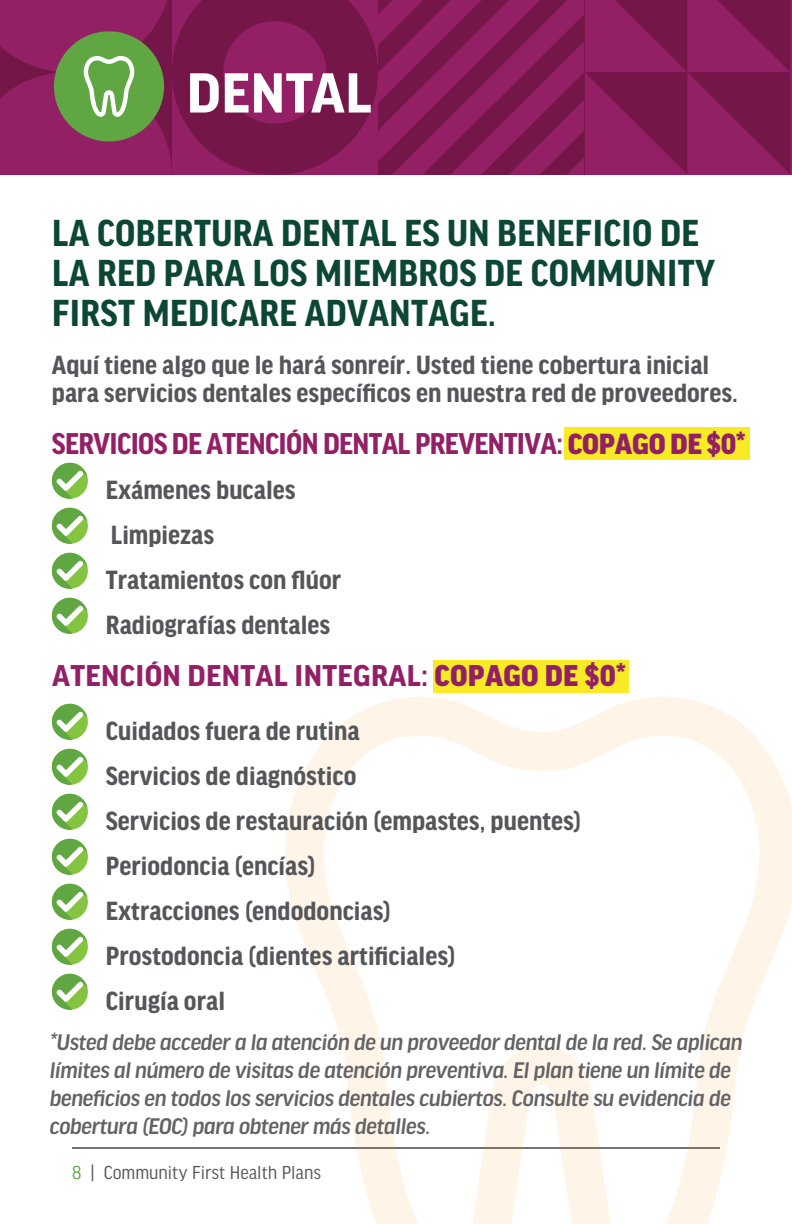
<style>
.page{position:relative;width:792px;height:1224px;background:#fff}
.page>*{position:absolute;margin:0;border:0;box-sizing:border-box;transform-origin:0 0}
.t1{font:700 60px "Good Headline Pro";letter-spacing:.01em;color:#fff}
.t2{font:700 40px/40px "Good Headline Pro Narr";letter-spacing:.01em;color:#0c4634}
.t3{font:700 32px "Good Headline Pro Narr";letter-spacing:-.02em;color:#932065}
.t4{font:700 32px "Good Headline Pro";letter-spacing:.01em;color:#932065}
.CHECK_MARKS{font:700 28px "Good Headline Pro Narr";color:#54565a}
.BODY{font:700 28px/27.6px "Good Headline Pro Narr";color:#54565a}
.BODY-2{font:italic 500 24px/28px "Good Headline Pro";letter-spacing:-.02em;color:#636366}
.t5{font:20px "Good Headline Pro Narr";color:#54565a}
.s1{font-family:"Good Headline Pro";font-weight:900;font-size:31px}
.s2{font-weight:900}
.s3{color:#60a744}
</style>
<div class="page">
<hr style="left:72px;top:1147px;width:648px;height:2px;background:#454545">
<div style="left:433px;top:661px;width:196px;height:32px;background:#f8eb25"></div>
<div style="left:564px;top:428px;width:186px;height:32px;background:#f8eb25"></div>
<svg style="left:283px;top:697px;width:509px;height:527px"></svg>
<svg style="left:0;top:0;width:790px;height:175px;background:#832558"></svg>
<svg style="left:52px;top:463px;width:36px;height:36px"></svg>
<svg style="left:53px;top:463px;width:34px;height:36px"></svg>
<svg style="left:52px;top:508px;width:36px;height:36px"></svg>
<svg style="left:53px;top:508px;width:34px;height:36px"></svg>
<svg style="left:52px;top:553px;width:36px;height:36px"></svg>
<svg style="left:53px;top:553px;width:34px;height:36px"></svg>
<svg style="left:52px;top:598px;width:36px;height:36px"></svg>
<svg style="left:53px;top:598px;width:34px;height:36px"></svg>
<svg style="left:52px;top:704px;width:36px;height:36px"></svg>
<svg style="left:53px;top:704px;width:34px;height:36px"></svg>
<svg style="left:52px;top:749px;width:36px;height:36px"></svg>
<svg style="left:53px;top:749px;width:34px;height:36px"></svg>
<svg style="left:52px;top:794px;width:36px;height:36px"></svg>
<svg style="left:53px;top:794px;width:34px;height:36px"></svg>
<svg style="left:52px;top:839px;width:36px;height:36px"></svg>
<svg style="left:53px;top:839px;width:34px;height:36px"></svg>
<svg style="left:52px;top:884px;width:36px;height:36px"></svg>
<svg style="left:53px;top:884px;width:34px;height:36px"></svg>
<svg style="left:52px;top:929px;width:36px;height:36px"></svg>
<svg style="left:53px;top:929px;width:34px;height:36px"></svg>
<svg style="left:52px;top:974px;width:36px;height:36px"></svg>
<svg style="left:53px;top:974px;width:34px;height:36px"></svg>
<p class="t1" style="left:187px;top:65px;width:187px">DENTAL</p>
<p class="t2" style="left:52px;top:213px;width:665px">LA COBERTURA DENTAL ES UN BENEFICIO DE<br>LA RED PARA LOS MIEMBROS DE COMMUNITY<br>FIRST MEDICARE ADVANTAGE.</p>
<p class="BODY" style="left:52px;top:352px;width:688px">Aquí tiene algo que le hará sonreír. Usted tiene cobertura inicial para servicios dentales específicos en nuestra red de proveedores.</p>
<p class="t3" style="left:52px;top:428px;width:696px">SERVICIOS DE ATENCIÓN DENTAL PREVENTIVA: <span class="s1">COPAGO DE $0*</span></p>
<p class="CHECK_MARKS" style="left:106px;top:476px;width:191px">Exámenes bucales</p>
<p class="CHECK_MARKS" style="left:111px;top:521px;width:105px">Limpiezas</p>
<p class="CHECK_MARKS" style="left:106px;top:566px;width:237px">Tratamientos con flúor</p>
<p class="CHECK_MARKS" style="left:106px;top:611px;width:226px">Radiografías dentales</p>
<p class="t4" style="left:52px;top:660px;width:576px">ATENCIÓN DENTAL INTEGRAL: <span class="s2">COPAGO DE $0*</span></p>
<p class="CHECK_MARKS" style="left:106px;top:717px;width:255px">Cuidados fuera de rutina</p>
<p class="CHECK_MARKS" style="left:106px;top:762px;width:252px">Servicios de diagnóstico</p>
<p class="CHECK_MARKS" style="left:106px;top:807px;width:477px">Servicios de restauración (empastes, puentes)</p>
<p class="CHECK_MARKS" style="left:106px;top:852px;width:211px">Periodoncia (encías)</p>
<p class="CHECK_MARKS" style="left:106px;top:897px;width:287px">Extracciones (endodoncias)</p>
<p class="CHECK_MARKS" style="left:106px;top:942px;width:351px">Prostodoncia (dientes artificiales)</p>
<p class="CHECK_MARKS" style="left:106px;top:987px;width:121px">Cirugía oral</p>
<p class="BODY-2" style="left:50px;top:1029px;width:694px">*Usted debe acceder a la atención de un proveedor dental de la red. Se aplican límites al número de visitas de atención preventiva. El plan tiene un límite de beneficios en todos los servicios dentales cubiertos. Consulte su evidencia de cobertura (EOC) para obtener más detalles.</p>
<p class="t5" style="left:72px;top:1163px;width:251px"><span class="s3">8</span> | Community First Health Plans</p>
</div>
